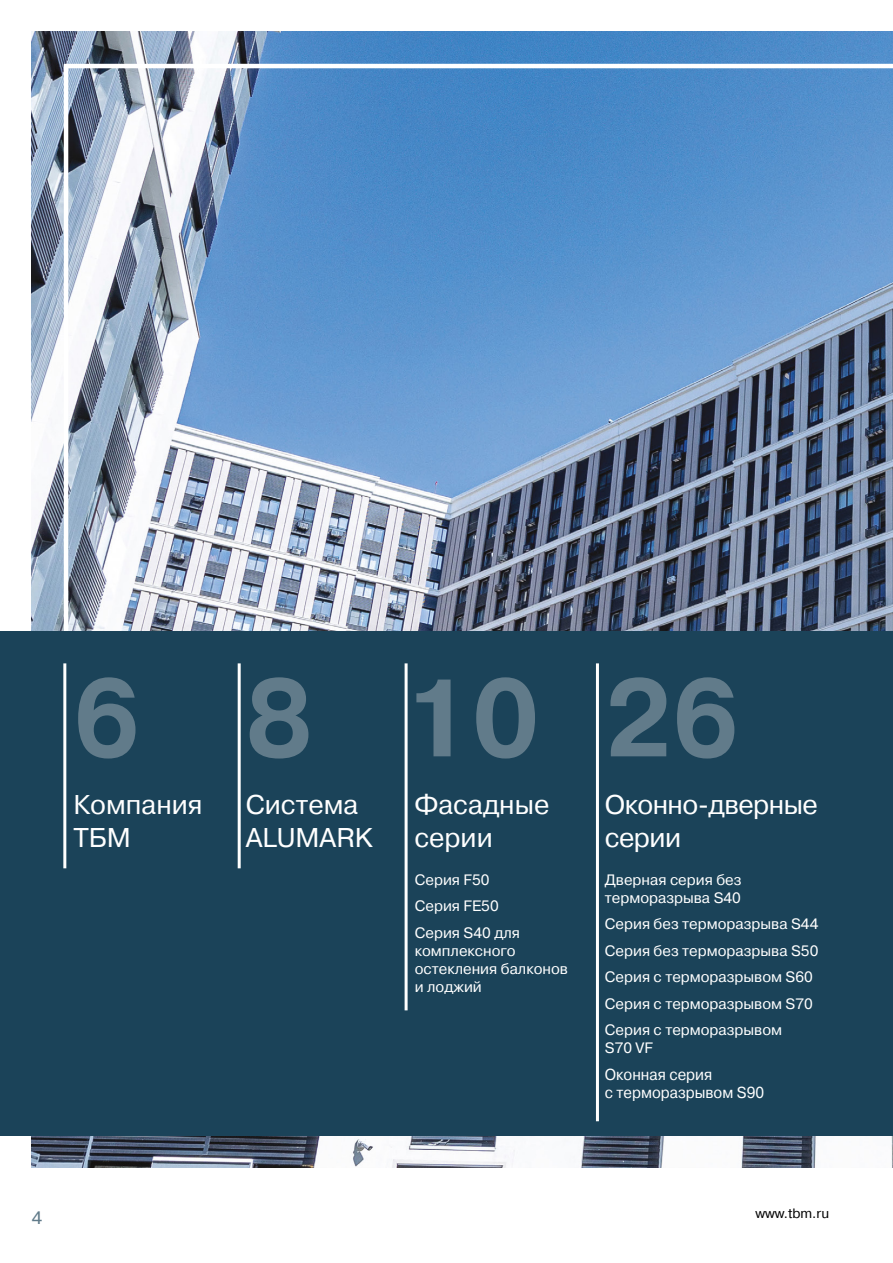
<style>
.page{position:relative;width:893px;height:1263px;background:#fff}
.page>*{position:absolute;margin:0;border:0;box-sizing:border-box;transform-origin:0 0}
.t1{font:700 109.65px "Pragmatica C";color:#617b8a;scale:.94 1}
.t2{font:27px/32.4px "Pragmatica C";color:#fff}
.t3{font:27px/32.4px "Pragmatica C";letter-spacing:-.02em;color:#fff}
.t4{font:18px "Pragmatica C";color:#617b8a}
.t5{font:15.9px/18px "Pragmatica C";color:#fff;scale:.94 1}
.t6{font:15px/26.5px "Pragmatica C";color:#fff}
.t7{font:13.5px "Pragmatica C";color:#000}
</style>
<div class="page">
<img style="left:32px;top:32px;width:861px;height:1135px">
<svg style="left:64px;top:64px;width:829px;height:567px;background:#7597bd"></svg>
<div style="left:0;top:631px;width:893px;height:505px;background:#1b4359"></div>
<hr style="left:63px;top:663px;width:3px;height:205px;background:#fff">
<hr style="left:405px;top:663px;width:3px;height:347px;background:#fff">
<hr style="left:238px;top:663px;width:3px;height:205px;background:#fff">
<hr style="left:596px;top:663px;width:3px;height:458px;background:#fff">
<h1 class="t1" style="left:73px;top:658px;width:710px">6 8 1026</h1>
<h2 class="t2" style="left:73px;top:789px;width:131px">Компания<br>ТБМ</h2>
<h2 class="t2" style="left:246px;top:789px;width:129px">Система<br>ALUMARK</h2>
<h2 class="t2" style="left:414px;top:789px;width:137px">Фасадные серии</h2>
<h2 class="t3" style="left:605px;top:789px;width:214px">Оконно-дверные серии</h2>
<p class="t6" style="left:415px;top:866px;width:107px">Серия F50<br>Серия FE50<br>Серия S40 для</p>
<p class="t6" style="left:415px;top:941px;width:155px;line-height:18px">комплексного остекления балконов и лоджий</p>
<p class="t6" style="left:605px;top:870px;width:138px;line-height:18px">Дверная серия без терморазрыва S40</p>
<p class="t6" style="left:605px;top:911px;width:215px">Серия без терморазрыва S44<br>Серия без терморазрыва S50<br>Серия с терморазрывом S60<br>Серия с терморазрывом S70<br>Серия с терморазрывом</p>
<p class="t6" style="left:605px;top:1035px;width:50px">S70 VF</p>
<p class="t5" style="left:605px;top:1065px;width:171px">Оконная серия<br>с терморазрывом S90</p>
<p class="t4" style="left:32px;top:1207px;width:12px">4</p>
<p class="t7" style="left:755px;top:1206px;width:75px">www.tbm.ru</p>
</div>
